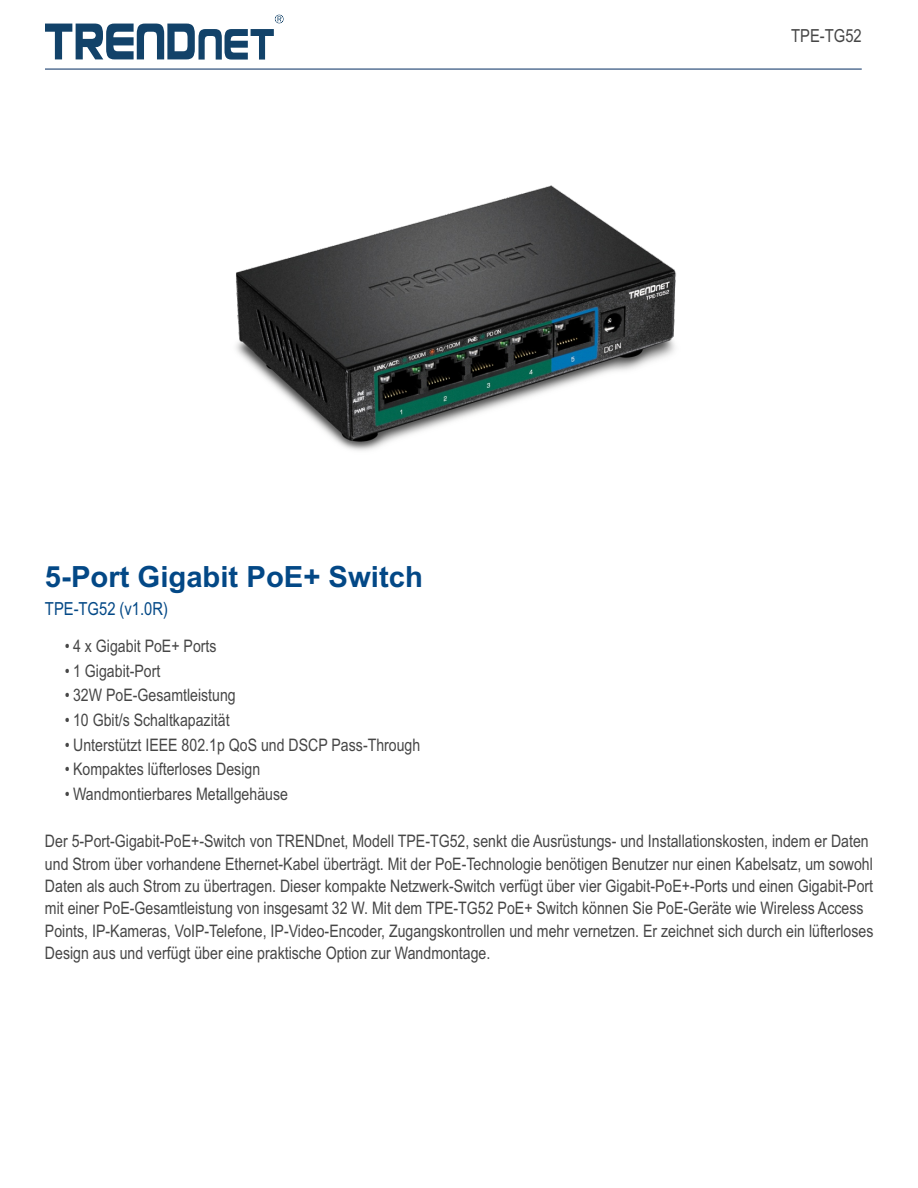
<style>
.page{position:relative;width:918px;height:1188px;background:#fff}
.page>*{position:absolute;margin:0;border:0;box-sizing:border-box;transform-origin:0 0}
.t1{font:700 29.25px "Arial";color:#034886}
.t2{font:18px "Arial Narrow";color:#034886}
.t3{font:18px "Arial Narrow";color:#464646}
.t4{font:17.25px/22.5px "Arial Narrow";color:#464646}
</style>
<div class="page">
<svg style="left:45px;top:15px;width:239px;height:45px"></svg>
<img style="left:236px;top:185px;width:440px;height:266px">
<hr style="left:45px;top:68px;width:817px;height:2px;background:#32537e">
<p class="t3" style="left:791px;top:28px;width:72px">TPE-TG52</p>
<h1 class="t1" style="left:45px;top:566px;width:379px">5-Port Gigabit PoE+ Switch</h1>
<p class="t2" style="left:45px;top:602px;width:125px">TPE-TG52 (v1.0R)</p>
<p class="t4" style="left:65px;top:636px;width:153px">• 4 x Gigabit PoE+ Ports</p>
<p class="t4" style="left:65px;top:661px;width:97px">• 1 Gigabit-Port</p>
<p class="t4" style="left:65px;top:686px;width:173px">• 32W PoE-Gesamtleistung</p>
<p class="t4" style="left:65px;top:710px;width:166px">• 10 Gbit/s Schaltkapazität</p>
<p class="t4" style="left:65px;top:735px;width:357px">• Unterstützt IEEE 802.1p QoS und DSCP Pass-Through</p>
<p class="t4" style="left:65px;top:760px;width:197px">• Kompaktes lüfterloses Design</p>
<p class="t4" style="left:65px;top:784px;width:225px">• Wandmontierbares Metallgehäuse</p>
<p class="t4" style="left:45px;top:831px;width:830px">Der 5-Port-Gigabit-PoE+-Switch von TRENDnet, Modell TPE-TG52, senkt die Ausrüstungs- und Installationskosten, indem er Daten und Strom über vorhandene Ethernet-Kabel überträgt. Mit der PoE-Technologie benötigen Benutzer nur einen Kabelsatz, um sowohl Daten als auch Strom zu übertragen. Dieser kompakte Netzwerk-Switch verfügt über vier Gigabit-PoE+-Ports und einen Gigabit-Port mit einer PoE-Gesamtleistung von insgesamt 32 W. Mit dem TPE-TG52 PoE+ Switch können Sie PoE-Geräte wie Wireless Access Points, IP-Kameras, VoIP-Telefone, IP-Video-Encoder, Zugangskontrollen und mehr vernetzen. Er zeichnet sich durch ein lüfterloses Design aus und verfügt über eine praktische Option zur Wandmontage.</p>
</div>
